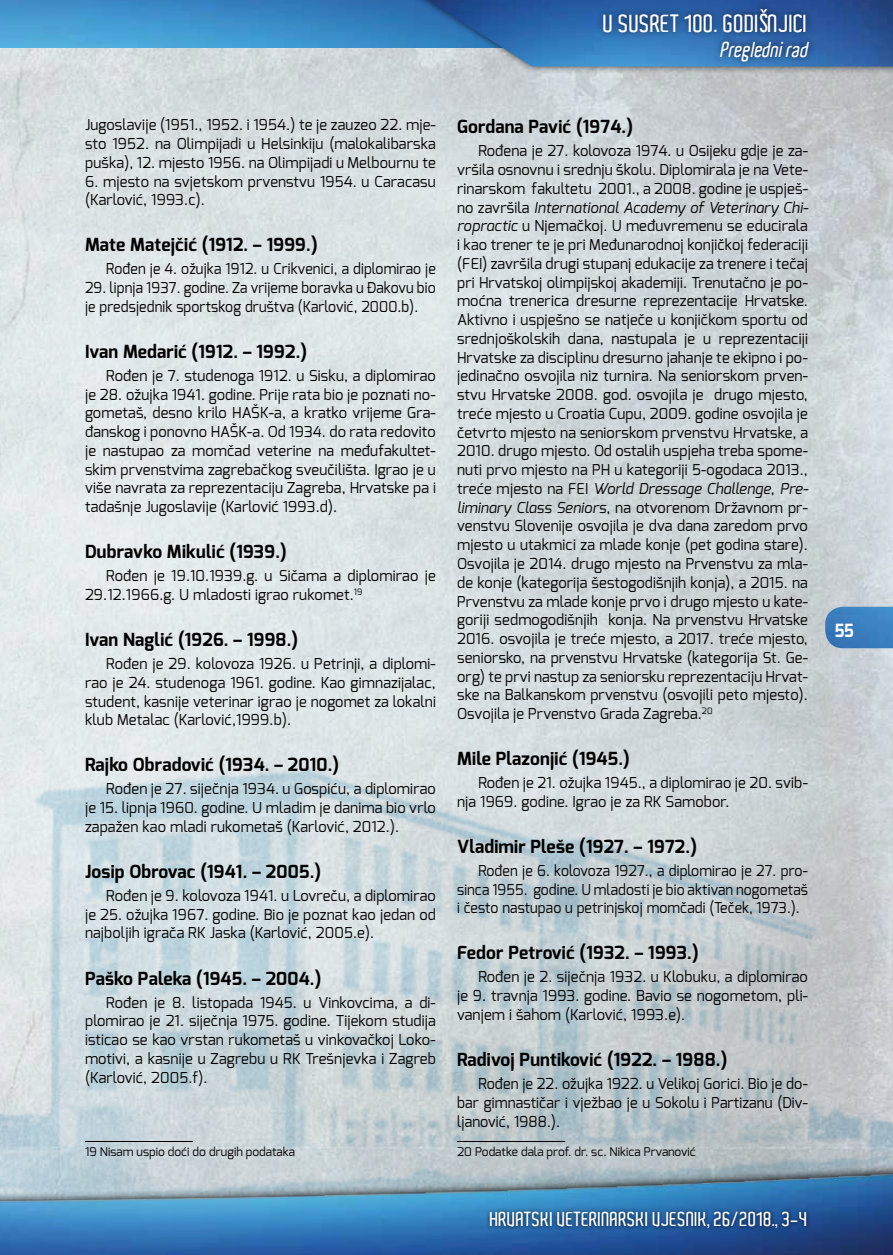
<style>
.page{position:relative;width:893px;height:1255px;background:#fff}
.page>*{position:absolute;margin:0;border:0;box-sizing:border-box;transform-origin:0 0}
.t1{font:600 24px "Aldo";color:#fff}
.t2{font:italic 600 21px "Aldo";color:#fff;scale:.9 1}
.t3{font:600 19.5px "Aldo";color:#fff}
.t4{font:700 18.15px "Exo";color:#fff;scale:.9 1}
.t5{font:700 18px "Exo";letter-spacing:.01em;color:#000}
.t6{font:15px/18.8px "Exo";letter-spacing:.01em;color:#000;text-align:justify}
.t7{font:15px/18.8px "Exo";letter-spacing:.01em;color:#000;scale:.94 1}
.t8{font:15px/18.8px "Exo";letter-spacing:.01em;color:#000;text-align:justify;scale:.96 1}
.t9{font:12px "Exo";color:#000}
.s1{font-family:"Libel Suit";font-weight:400;font-size:23.25px}
.s2{font-style:italic}
</style>
<div class="page">
<img style="left:0;top:47px;width:893px;height:1106px">
<img style="left:0;top:1153px;width:893px;height:101px">
<img style="left:825px;top:606px;width:68px;height:42px">
<img style="left:0;top:0;width:388px;height:47px">
<div style="left:388px;top:0;width:505px;height:75px;background:#000;opacity:.75"></div>
<img style="left:395px;top:0;width:498px;height:66px">
<div style="left:486px;top:1207px;width:325px;height:25px;background:#000;opacity:.75"></div>
<hr style="left:85px;top:1140px;width:108px;height:1px;background:#000">
<hr style="left:457px;top:1140px;width:108px;height:1px;background:#000">
<div style="left:595px;top:1px;width:222px;height:68px;background:#000;opacity:.75"></div>
<h1 class="t1" style="left:603px;top:10px;width:206px">U SUSRET 100. GODI<span class="s1">Š</span>NJICI</h1>
<h2 class="t2" style="left:720px;top:38px;width:104px">Preglednirad</h2>
<p class="t6" style="left:85px;top:115px;width:352px">Jugoslavije (1951., 1952. i 1954.) te je zauzeo 22. mje&shy;sto 1952. na Olimpijadi u Helsinkiju (malokalibarska puška), 12. mjesto 1956. na Olimpijadi u Melbournu te</p>
<p class="t6" style="left:85px;top:172px;width:352px">6. mjesto na svjetskom prvenstvu 1954. u Caracasu (Karlović, 1993.c).</p>
<p class="t5" style="left:85px;top:233px;width:234px">Mate Matejčić (1912. – 1999.)</p>
<p class="t7" style="left:106px;top:259px;width:352px">Rođen je 4. ožujka 1912. u Crikvenici, a diplomirao je</p>
<p class="t7" style="left:85px;top:278px;width:375px">29. lipnja 1937. godine. Za vrijeme boravka u Đakovu bio je predsjednik sportskog društva (Karlović, 2000.b).</p>
<p class="t5" style="left:85px;top:340px;width:224px">Ivan Medarić (1912. – 1992.)</p>
<p class="t6" style="left:85px;top:366px;width:352px;text-indent:21px">Rođen je 7. studenoga 1912. u Sisku, a diplomirao je 28. ožujka 1941. godine. Prije rata bio je poznati no&shy;gometaš, desno krilo HAŠK-a, a kratko vrijeme Gra&shy;đanskog i ponovno HAŠK-a. Od 1934. do rata redovito je nastupao za momčad veterine na međufakultet&shy;skim prvenstvima zagrebačkog sveučilišta. Igrao je u više navrata za reprezentaciju Zagreba, Hrvatske pa i tadašnje Jugoslavije (Karlović 1993.d).</p>
<p class="t5" style="left:85px;top:540px;width:203px">Dubravko Mikulić (1939.)</p>
<p class="t6" style="left:85px;top:566px;width:352px;text-indent:21px">Rođen je 19.10.1939.g. u Sičama a diplomirao je<br>29.12.1966.g. U mladosti igrao rukomet.<sup>19</sup></p>
<p class="t5" style="left:85px;top:628px;width:215px">Ivan Naglić (1926. – 1998.)</p>
<p class="t6" style="left:85px;top:654px;width:352px;text-indent:21px">Rođen je 29. kolovoza 1926. u Petrinji, a diplomi&shy;rao je 24. studenoga 1961. godine. Kao gimnazijalac, student, kasnije veterinar igrao je nogomet za lokalni klub Metalac (Karlović,1999.b).</p>
<p class="t5" style="left:85px;top:753px;width:256px">Rajko Obradović (1934. – 2010.)</p>
<p class="t6" style="left:85px;top:779px;width:352px;text-indent:21px">Rođen je 27. siječnja 1934. u Gospiću, a diplomirao je 15. lipnja 1960. godine. U mladim je danima bio vrlo zapažen kao mladi rukometaš (Karlović, 2012.).</p>
<p class="t5" style="left:85px;top:859px;width:238px">Josip Obrovac (1941. – 2005.)</p>
<p class="t6" style="left:85px;top:886px;width:352px;text-indent:21px">Rođen je 9. kolovoza 1941. u Lovreču, a diplomirao je 25. ožujka 1967. godine. Bio je poznat kao jedan od najboljih igrača RK Jaska (Karlović, 2005.e).</p>
<p class="t5" style="left:85px;top:966px;width:238px">Paško Paleka (1945. – 2004.)</p>
<p class="t6" style="left:85px;top:992px;width:352px;text-indent:21px">Rođen je 8. listopada 1945. u Vinkovcima, a di&shy;plomirao je 21. siječnja 1975. godine. Tijekom studija isticao se kao vrstan rukometaš u vinkovačkoj Loko&shy;motivi, a kasnije u Zagrebu u RK Trešnjevka i Zagreb (Karlović, 2005.f).</p>
<p class="t9" style="left:85px;top:1143px;width:211px">19 Nisam uspio doći do drugih podataka</p>
<p class="t5" style="left:457px;top:115px;width:177px">Gordana Pavić (1974.)</p>
<p class="t6" style="left:457px;top:141px;width:353px;text-indent:21px">Rođena je 27. kolovoza 1974. u Osijeku gdje je za&shy;vršila osnovnu i srednju školu. Diplomirala je na Vete&shy;rinarskom fakultetu 2001., a 2008. godine je uspješ&shy;no završila <span class="s2">International Academy of Veterinary Chi&shy;ropractic</span> u Njemačkoj. U međuvremenu se educirala i kao trener te je pri Međunarodnoj konjičkoj federaciji (FEI) završila drugi stupanj edukacije za trenere i tečaj pri Hrvatskoj olimpijskoj akademiji. Trenutačno je po&shy;moćna trenerica dresurne reprezentacije Hrvatske.<br>Aktivno i uspješno se natječe u konjičkom sportu od srednjoškolskih dana, nastupala je u reprezentaciji Hrvatske za disciplinu dresurno jahanje te ekipno i po&shy;jedinačno osvojila niz turnira. Na seniorskom prven&shy;stvu Hrvatske 2008. god. osvojila je drugo mjesto, treće mjesto u Croatia Cupu, 2009. godine osvojila je četvrto mjesto na seniorskom prvenstvu Hrvatske, a 2010. drugo mjesto. Od ostalih uspjeha treba spome&shy;nuti prvo mjesto na PH u kategoriji 5-ogodaca 2013., treće mjesto na FEI <span class="s2">World Dressage Challenge</span>, <span class="s2">Pre&shy;liminary Class Seniors</span>, na otvorenom Državnom pr&shy;venstvu Slovenije osvojila je dva dana zaredom prvo mjesto u utakmici za mlade konje (pet godina stare).<br>Osvojila je 2014. drugo mjesto na Prvenstvu za mla&shy;de konje (kategorija šestogodišnjih konja), a 2015. na Prvenstvu za mlade konje prvo i drugo mjesto u kate&shy;goriji sedmogodišnjih konja. Na prvenstvu Hrvatske 2016. osvojila je treće mjesto, a 2017. treće mjesto, seniorsko, na prvenstvu Hrvatske (kategorija St. Ge&shy;org) te prvi nastup za seniorsku reprezentaciju Hrvat&shy;ske na Balkanskom prvenstvu (osvojili peto mjesto).<br>Osvojila je Prvenstvo Grada Zagreba.<sup>20</sup></p>
<p class="t5" style="left:457px;top:747px;width:174px">Mile Plazonjić (1945.)</p>
<p class="t6" style="left:457px;top:773px;width:352px;text-indent:21px">Rođen je 21. ožujka 1945., a diplomirao je 20. svib&shy;nja 1969. godine. Igrao je za RK Samobor.</p>
<p class="t5" style="left:457px;top:834px;width:241px">Vladimir Pleše (1927. – 1972.)</p>
<p class="t7" style="left:457px;top:861px;width:375px;text-align:justify;text-indent:21px">Rođen je 6. kolovoza 1927., a diplomirao je 27. pro&shy;sinca 1955. godine. U mladosti je bio aktivan nogometaš i često nastupao u petrinjskoj momčadi (Teček, 1973.).</p>
<p class="t5" style="left:457px;top:941px;width:243px">Fedor Petrović (1932. – 1993.)</p>
<p class="t6" style="left:457px;top:967px;width:352px;text-indent:21px">Rođen je 2. siječnja 1932. u Klobuku, a diplomirao je 9. travnja 1993. godine. Bavio se nogometom, pli&shy;vanjem i šahom (Karlović, 1993.e).</p>
<p class="t5" style="left:457px;top:1047px;width:272px">Radivoj Puntiković (1922. – 1988.)</p>
<p class="t8" style="left:457px;top:1074px;width:367px;text-indent:21px">Rođen je 22. ožujka 1922. u Velikoj Gorici. Bio je do&shy;bar gimnastičar i vježbao je u Sokolu i Partizanu (Div&shy;ljanović, 1988.).</p>
<p class="t9" style="left:457px;top:1143px;width:240px">20 Podatke dala prof. dr. sc. Nikica Prvanović</p>
<h3 class="t3" style="left:490px;top:1207px;width:319px">HRVATSKI VETERINARSKI VJESNIK, 26/2018., 3-4</h3>
<p class="t4" style="left:835px;top:618px;width:23px">55</p>
</div>
